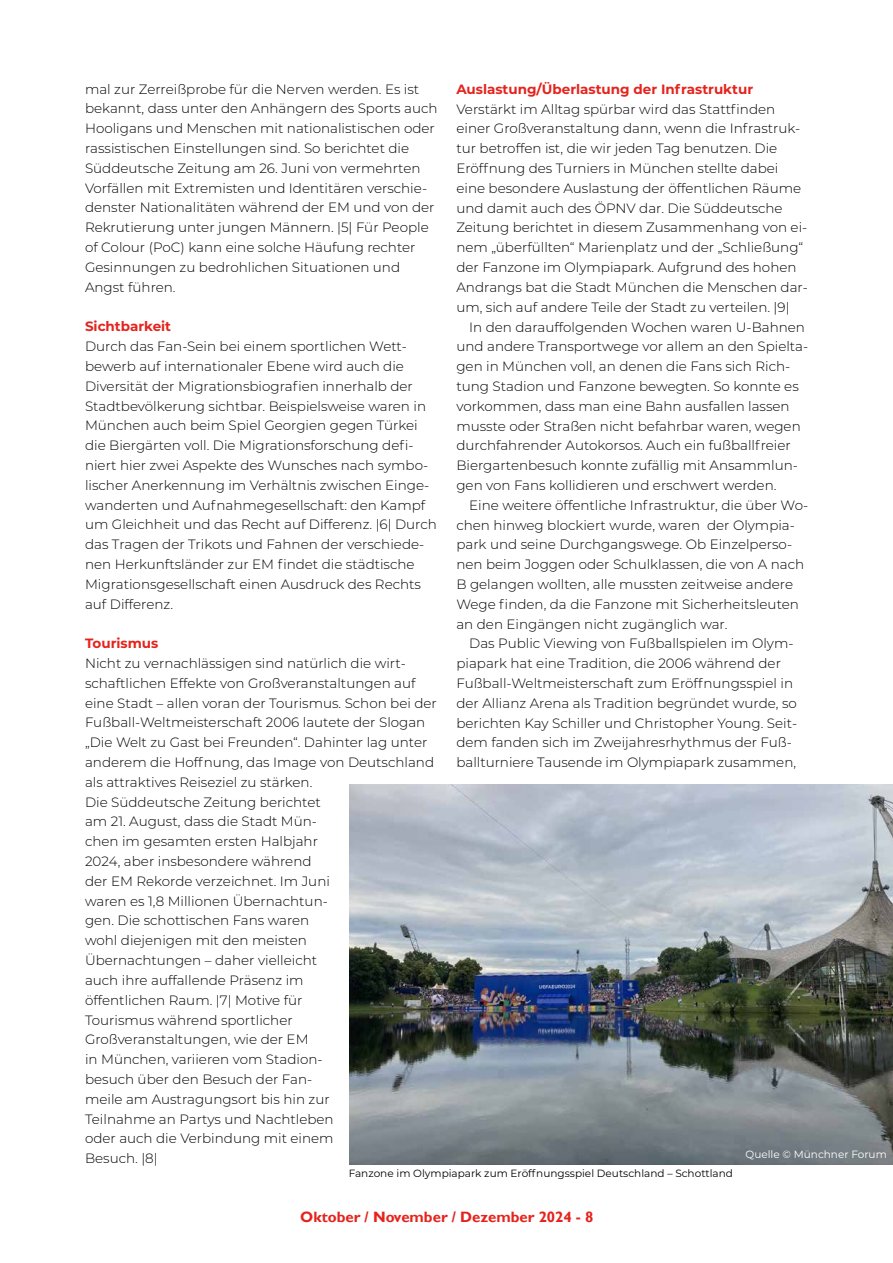
<style>
.page{position:relative;width:893px;height:1263px;background:#fff}
.page>*{position:absolute;margin:0;border:0;box-sizing:border-box;transform-origin:0 0}
.t1{font:700 15px "Gill Sans";color:#e5231d}
.t2{font:300 13.5px/19.8px "Montserrat";color:#000}
.t3{font:700 13.5px "Montserrat";color:#e5231d}
.t4{font:10.5px "Montserrat";color:#000}
.t5{font:10.5px "Montserrat";color:#fff}
</style>
<div class="page">
<img style="left:350px;top:784px;width:543px;height:380px">
<p class="t2" style="left:85px;top:78px;width:354px">mal zur Zerreißprobe für die Nerven werden. Es ist bekannt, dass unter den Anhängern des Sports auch Hooligans und Menschen mit nationalistischen oder rassistischen Einstellungen sind. So berichtet die Süddeutsche Zeitung am 26. Juni von vermehrten Vorfällen mit Extremisten und Identitären verschie&shy;denster Nationalitäten während der EM und von der Rekrutierung unter jungen Männern. |5| Für People of Colour (PoC) kann eine solche Häufung rechter Gesinnungen zu bedrohlichen Situationen und Angst führen.</p>
<p class="t3" style="left:85px;top:317px;width:88px">Sichtbarkeit</p>
<p class="t2" style="left:85px;top:336px;width:353px">Durch das Fan-Sein bei einem sportlichen Wett&shy;bewerb auf internationaler Ebene wird auch die Diversität der Migrationsbiografien innerhalb der Stadtbevölkerung sichtbar. Beispielsweise waren in München auch beim Spiel Georgien gegen Türkei die Biergärten voll. Die Migrationsforschung defi&shy;niert hier zwei Aspekte des Wunsches nach symbo&shy;lischer Anerkennung im Verhältnis zwischen Einge&shy;wanderten und Aufnahmegesellschaft: den Kampf um Gleichheit und das Recht auf Differenz. |6| Durch das Tragen der Trikots und Fahnen der verschiede&shy;nen Herkunftsländer zur EM findet die städtische Migrationsgesellschaft einen Ausdruck des Rechts auf Differenz.</p>
<p class="t3" style="left:85px;top:634px;width:75px">Tourismus</p>
<p class="t2" style="left:85px;top:653px;width:353px">Nicht zu vernachlässigen sind natürlich die wirt&shy;schaftlichen Effekte von Großveranstaltungen auf eine Stadt – allen voran der Tourismus. Schon bei der Fußball-Weltmeisterschaft 2006 lautete der Slogan „Die Welt zu Gast bei Freunden“. Dahinter lag unter anderem die Hoffnung, das Image von Deutschland als attraktives Reiseziel zu stärken.<br>Die Süddeutsche Zeitung berichtet<br>am 21. August, dass die Stadt Mün-<br>chen im gesamten ersten Halbjahr<br>2024, aber insbesondere während<br>der EM Rekorde verzeichnet. Im Juni<br>waren es 1,8 Millionen Übernachtun-<br>gen. Die schottischen Fans waren<br>wohl diejenigen mit den meisten<br>Übernachtungen – daher vielleicht<br>auch ihre auffallende Präsenz im<br>öffentlichen Raum. |7| Motive für<br>Tourismus während sportlicher Großveranstaltungen, wie der EM<br>in München, variieren vom Stadion-<br>besuch über den Besuch der Fan-<br>meile am Austragungsort bis hin zur<br>Teilnahme an Partys und Nachtleben<br>oder auch die Verbindung mit einem<br>Besuch. |8|</p>
<p class="t3" style="left:456px;top:79px;width:298px">Auslastung/Überlastung der Infrastruktur</p>
<p class="t2" style="left:456px;top:99px;width:353px">Verstärkt im Alltag spürbar wird das Stattfinden einer Großveranstaltung dann, wenn die Infrastruk&shy;tur betroffen ist, die wir jeden Tag benutzen. Die Eröffnung des Turniers in München stellte dabei eine besondere Auslastung der öffentlichen Räume und damit auch des ÖPNV dar. Die Süddeutsche Zeitung berichtet in diesem Zusammenhang von ei&shy;nem „überfüllten“ Marienplatz und der „Schließung“ der Fanzone im Olympiapark. Aufgrund des hohen Andrangs bat die Stadt München die Menschen dar&shy;um, sich auf andere Teile der Stadt zu verteilen. |9|</p>
<p class="t2" style="left:456px;top:316px;width:353px;text-indent:13px">In den darauffolgenden Wochen waren U-Bahnen und andere Transportwege vor allem an den Spielta&shy;gen in München voll, an denen die Fans sich Rich&shy;tung Stadion und Fanzone bewegten. So konnte es vorkommen, dass man eine Bahn ausfallen lassen musste oder Straßen nicht befahrbar waren, wegen durchfahrender Autokorsos. Auch ein fußballfreier Biergartenbesuch konnte zufällig mit Ansammlun&shy;gen von Fans kollidieren und erschwert werden.</p>
<p class="t2" style="left:456px;top:495px;width:353px;text-indent:13px">Eine weitere öffentliche Infrastruktur, die über Wo&shy;chen hinweg blockiert wurde, waren der Olympia&shy;park und seine Durchgangswege. Ob Einzelperso&shy;nen beim Joggen oder Schulklassen, die von A nach B gelangen wollten, alle mussten zeitweise andere Wege finden, da die Fanzone mit Sicherheitsleuten an den Eingängen nicht zugänglich war.</p>
<p class="t2" style="left:456px;top:633px;width:342px;text-indent:13px">Das Public Viewing von Fußballspielen im Olym&shy;piapark hat eine Tradition, die 2006 während der Fußball-Weltmeisterschaft zum Eröffnungsspiel in der Allianz Arena als Tradition begründet wurde, so berichten Kay Schiller und Christopher Young. Seit&shy;dem fanden sich im Zweijahresrhythmus der Fuß&shy;ballturniere Tausende im Olympiapark zusammen,</p>
<p class="t5" style="left:746px;top:1147px;width:143px">Quelle © Münchner Forum</p>
<p class="t4" style="left:349px;top:1166px;width:386px">Fanzone im Olympiapark zum Eröffnungsspiel Deutschland – Schottland</p>
<p class="t1" style="left:300px;top:1208px;width:295px">Oktober / November / Dezember 2024 - 8</p>
</div>
